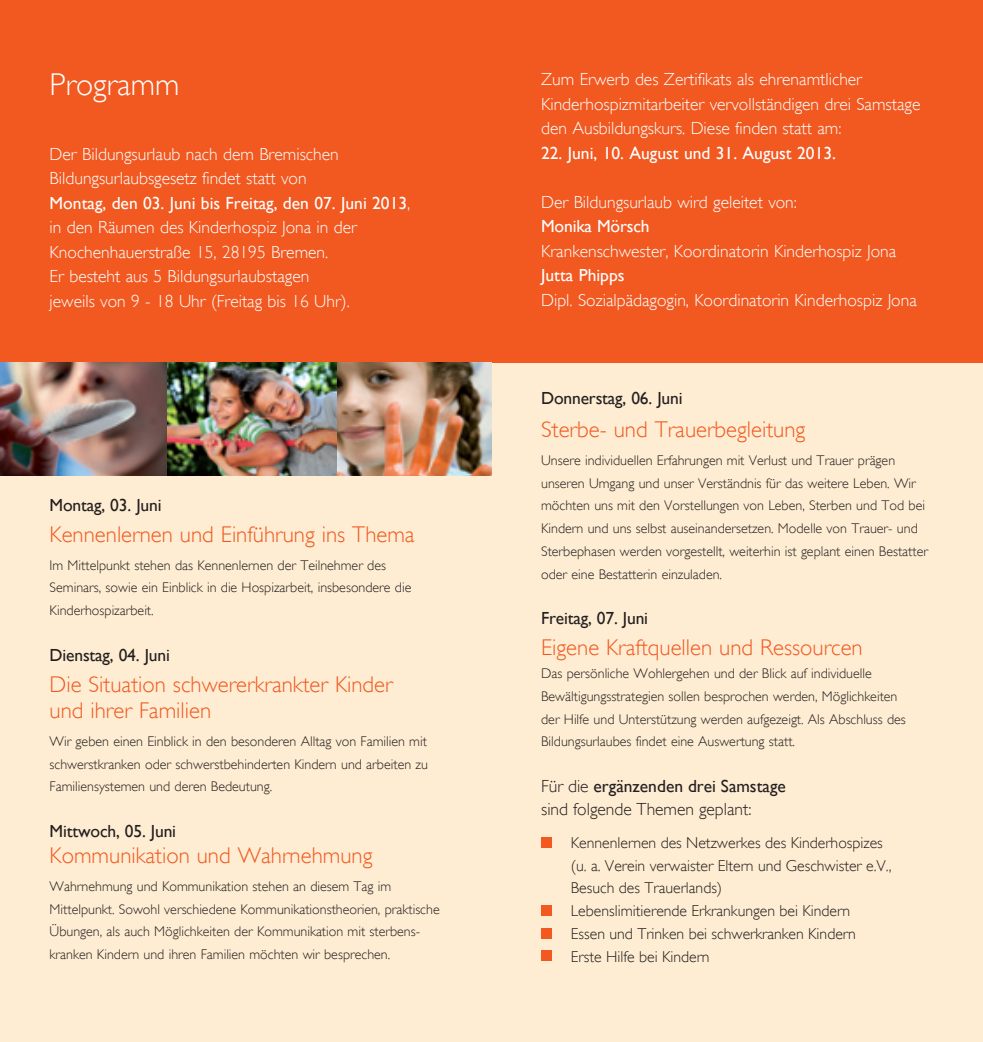
<style>
.page{position:relative;width:983px;height:1042px;background:#fff}
.page>*{position:absolute;margin:0;border:0;box-sizing:border-box;transform-origin:0 0}
.t1{font:300 31.5px "Gill Sans";color:#fff}
.t2{font:300 22.75px/26.2px "Gill Sans";color:#f15921}
.t3{font:300 17.5px/24.5px "Gill Sans";color:#fff}
.t4{font:17.5px "Gill Sans";letter-spacing:-.01em;color:#231f20}
.t5{font:17.5px "Gill Sans";color:#fff}
.t6{font:300 17.5px/22.8px "Gill Sans";color:#231f20}
.t7{font:300 15.75px/22.8px "Gill Sans";color:#231f20}
.t8{font:300 14px/22.8px "Gill Sans";color:#231f20}
.s1{font-weight:400}
</style>
<div class="page">
<div style="left:0;top:0;width:982px;height:1042px;background:#feedd2"></div>
<div style="left:0;top:0;width:982px;height:362px;background:#f15921"></div>
<div style="left:541px;top:837px;width:10px;height:10px;background:#f15921"></div>
<div style="left:541px;top:905px;width:10px;height:11px;background:#f15921"></div>
<div style="left:541px;top:950px;width:10px;height:11px;background:#f15921"></div>
<div style="left:541px;top:928px;width:10px;height:11px;background:#f15921"></div>
<img style="left:169px;top:362px;width:322px;height:113px">
<img style="left:0;top:362px;width:169px;height:113px">
<h1 class="t1" style="left:50px;top:66px;width:131px">Programm</h1>
<p class="t3" style="left:50px;top:142px;width:362px">Der Bildungsurlaub nach dem Bremischen Bildungsurlaubsgesetz findet statt von<br><span class="s1">Montag, den 03. Juni bis Freitag, den 07. Juni 2013</span>, in den Räumen des Kinderhospiz Jona in der Knochenhauerstraße 15, 28195 Bremen.<br>Er besteht aus 5 Bildungsurlaubstagen<br>jeweils von 9 - 18 Uhr (Freitag bis 16 Uhr).</p>
<p class="t4" style="left:50px;top:494px;width:113px">Montag, 03. Juni</p>
<h2 class="t2" style="left:50px;top:521px;width:366px">Kennenlernen und Einführung ins Thema</h2>
<p class="t8" style="left:50px;top:554px;width:363px">Im Mittelpunkt stehen das Kennenlernen der Teilnehmer des<br>Seminars, sowie ein Einblick in die Hospizarbeit, insbesondere die<br>Kinderhospizarbeit.</p>
<p class="t4" style="left:50px;top:644px;width:122px">Dienstag, 04. Juni</p>
<h2 class="t2" style="left:50px;top:671px;width:344px">Die Situation schwererkrankter Kinder und ihrer Familien</h2>
<p class="t8" style="left:50px;top:730px;width:379px;text-align:justify">Wir geben einen Einblick in den besonderen Alltag von Familien mit schwerstkranken oder schwerstbehinderten Kindern und arbeiten zu Familiensystemen und deren Bedeutung.</p>
<p class="t4" style="left:50px;top:821px;width:128px">Mittwoch, 05. Juni</p>
<h2 class="t2" style="left:50px;top:842px;width:324px">Kommunikation und Wahrnehmung</h2>
<p class="t8" style="left:50px;top:875px;width:391px">Wahrnehmung und Kommunikation stehen an diesem Tag im Mittelpunkt. Sowohl verschiedene Kommunikationstheorien, praktische Übungen, als auch Möglichkeiten der Kommunikation mit sterbens&shy;kranken Kindern und ihren Familien möchten wir besprechen.</p>
<p class="t3" style="left:541px;top:67px;width:380px">Zum Erwerb des Zertifikats als ehrenamtlicher<br>Kinderhospizmitarbeiter vervollständigen drei Samstage den Ausbildungskurs. Diese finden statt am:</p>
<p class="t5" style="left:541px;top:143px;width:296px">22. Juni, 10. August und 31. August 2013.</p>
<p class="t3" style="left:541px;top:190px;width:257px">Der Bildungsurlaub wird geleitet von:</p>
<p class="t5" style="left:541px;top:216px;width:110px">Monika Mörsch</p>
<p class="t3" style="left:541px;top:239px;width:356px">Krankenschwester, Koordinatorin Kinderhospiz Jona</p>
<p class="t5" style="left:541px;top:265px;width:85px">Jutta Phipps</p>
<p class="t3" style="left:541px;top:288px;width:377px">Dipl. Sozialpädagogin, Koordinatorin Kinderhospiz Jona</p>
<p class="t4" style="left:541px;top:388px;width:143px">Donnerstag, 06. Juni</p>
<h2 class="t2" style="left:541px;top:416px;width:265px">Sterbe- und Trauerbegleitung</h2>
<p class="t8" style="left:541px;top:449px;width:388px">Unsere individuellen Erfahrungen mit Verlust und Trauer prägen unseren Umgang und unser Verständnis für das weitere Leben. Wir möchten uns mit den Vorstellungen von Leben, Sterben und Tod bei Kindern und uns selbst auseinandersetzen. Modelle von Trauer- und Sterbephasen werden vorgestellt, weiterhin ist geplant einen Bestatter oder eine Bestatterin einzuladen.</p>
<p class="t4" style="left:541px;top:608px;width:108px">Freitag, 07. Juni</p>
<h2 class="t2" style="left:541px;top:634px;width:323px">Eigene Kraftquellen und Ressourcen</h2>
<p class="t8" style="left:541px;top:662px;width:366px">Das persönliche Wohlergehen und der Blick auf individuelle Bewältigungsstrategien sollen besprochen werden, Möglichkeiten der Hilfe und Unterstützung werden aufgezeigt. Als Abschluss des Bildungsurlaubes findet eine Auswertung statt.</p>
<p class="t6" style="left:541px;top:775px;width:246px">Für die <span class="s1">ergänzenden drei Samstage </span>sind folgende Themen geplant:</p>
<p class="t7" style="left:570px;top:831px;width:322px">Kennenlernen des Netzwerkes des Kinderhospizes (u. a. Verein verwaister Eltern und Geschwister e.V., Besuch des Trauerlands)<br>Lebenslimitierende Erkrankungen bei Kindern<br>Essen und Trinken bei schwerkranken Kindern<br>Erste Hilfe bei Kindern</p>
</div>
